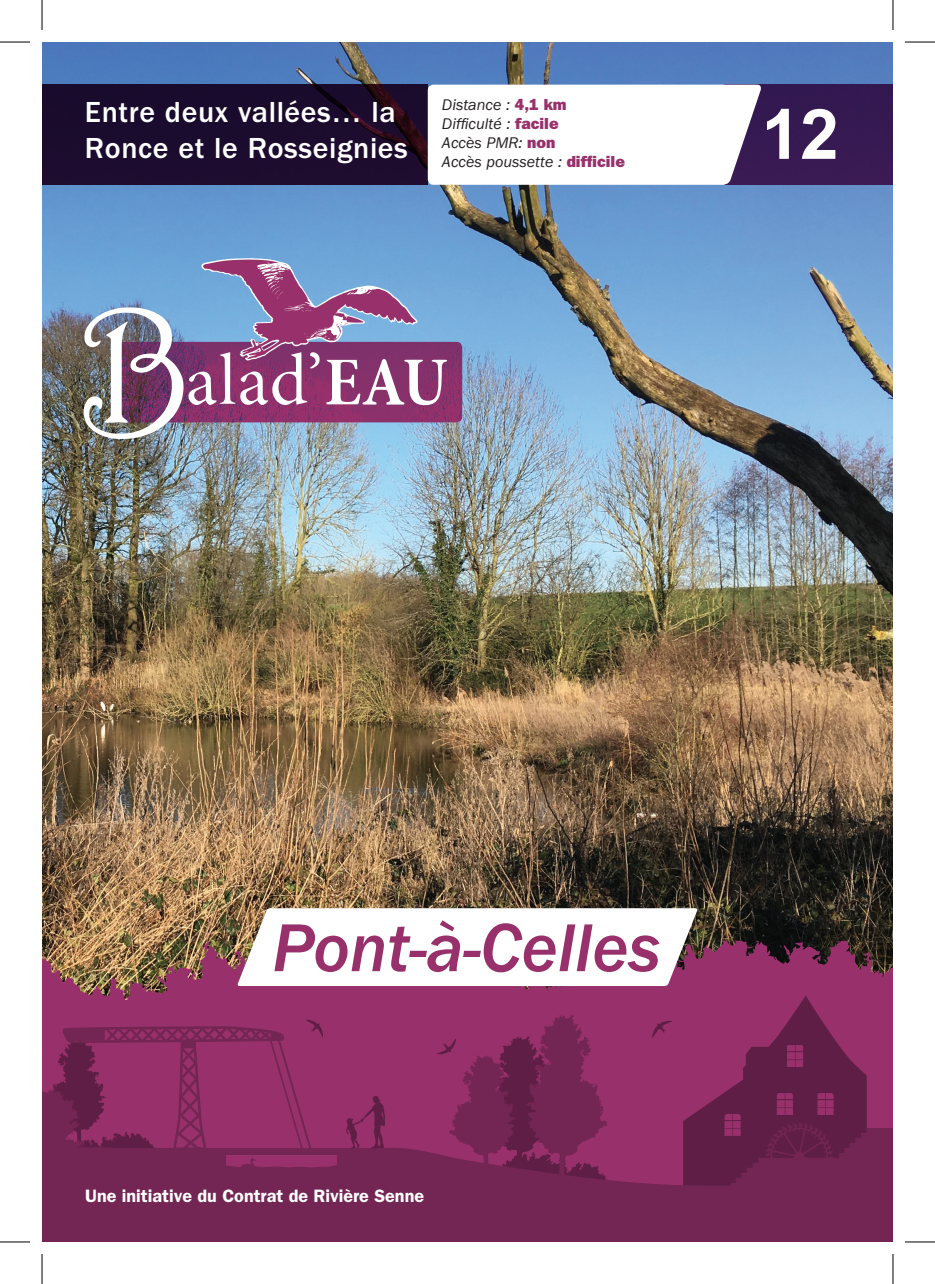
<style>
.page{position:relative;width:935px;height:1284px;background:#fff}
.page>*{position:absolute;margin:0;border:0;box-sizing:border-box;transform-origin:0 0}
.t1{font:70px "ITC Franklin Gothic Std Med It";color:#98316b}
.t2{font:700 69.6px "Arial";color:#fff}
.t3{font:500 30px/36px "ITC Franklin Gothic Std";letter-spacing:.02em;color:#fff}
.t4{font:600 18px "ITC Franklin Gothic Std";color:#fff}
.Infos{font:italic 16px "ITC Franklin Gothic Std";color:#231f20}
.s1{font-family:"ITC Franklin Gothic Std Hvy";font-style:normal;color:#98316b}
</style>
<div class="page">
<img style="left:42px;top:42px;width:850px;height:896px">
<div style="left:42px;top:85px;width:386px;height:100px;background:#1b0c2e"></div>
<div style="left:724px;top:85px;width:168px;height:100px;background:#361952"></div>
<svg style="left:42px;top:938px;width:850px;height:205px;background:#913a64"></svg>
<svg style="left:428px;top:85px;width:333px;height:100px"></svg>
<svg style="left:237px;top:908px;width:461px;height:77px"></svg>
<svg style="left:683px;top:995px;width:209px;height:148px;background:#7d2859"></svg>
<svg style="left:323px;top:1143px;width:569px;height:98px;background:#742553"></svg>
<svg style="left:346px;top:1095px;width:39px;height:53px;background:#862b5f"></svg>
<svg style="left:652px;top:1020px;width:20px;height:17px"></svg>
<svg style="left:436px;top:1014px;width:172px;height:211px;background:#7c2758"></svg>
<svg style="left:42px;top:1019px;width:281px;height:222px;background:#822a5d"></svg>
<svg style="left:113px;top:342px;width:349px;height:80px"></svg>
<img style="left:83px;top:258px;width:364px;height:181px">
<hr style="left:0;top:42px;width:30px;height:1px;background:#000">
<hr style="left:904px;top:42px;width:30px;height:1px;background:#000">
<hr style="left:0;top:1241px;width:30px;height:1px;background:#000">
<hr style="left:904px;top:1241px;width:30px;height:1px;background:#000">
<hr style="left:42px;top:0;width:1px;height:30px;background:#000">
<hr style="left:42px;top:1253px;width:1px;height:30px;background:#000">
<hr style="left:892px;top:0;width:1px;height:30px;background:#000">
<hr style="left:892px;top:1253px;width:1px;height:30px;background:#000">
<p class="t3" style="left:85px;top:94px;width:324px">Entre deux vallées… la<br>Ronce et le Rosseignies</p>
<p class="Infos" style="left:442px;top:96px;width:126px">Distance : <span class="s1">4,1 km</span></p>
<p class="Infos" style="left:442px;top:115px;width:118px">Difficulté : <span class="s1">facile</span></p>
<p class="Infos" style="left:442px;top:134px;width:115px">Accès PMR: <span class="s1">non</span></p>
<p class="Infos" style="left:442px;top:153px;width:184px">Accès poussette : <span class="s1">difficile</span></p>
<p class="t2" style="left:761px;top:88px;width:79px">12</p>
<p class="t1" style="left:272px;top:908px;width:390px">Pont-à-Celles</p>
<p class="t4" style="left:85px;top:1184px;width:340px">Une initiative du Contrat de Rivière Senne</p>
</div>
